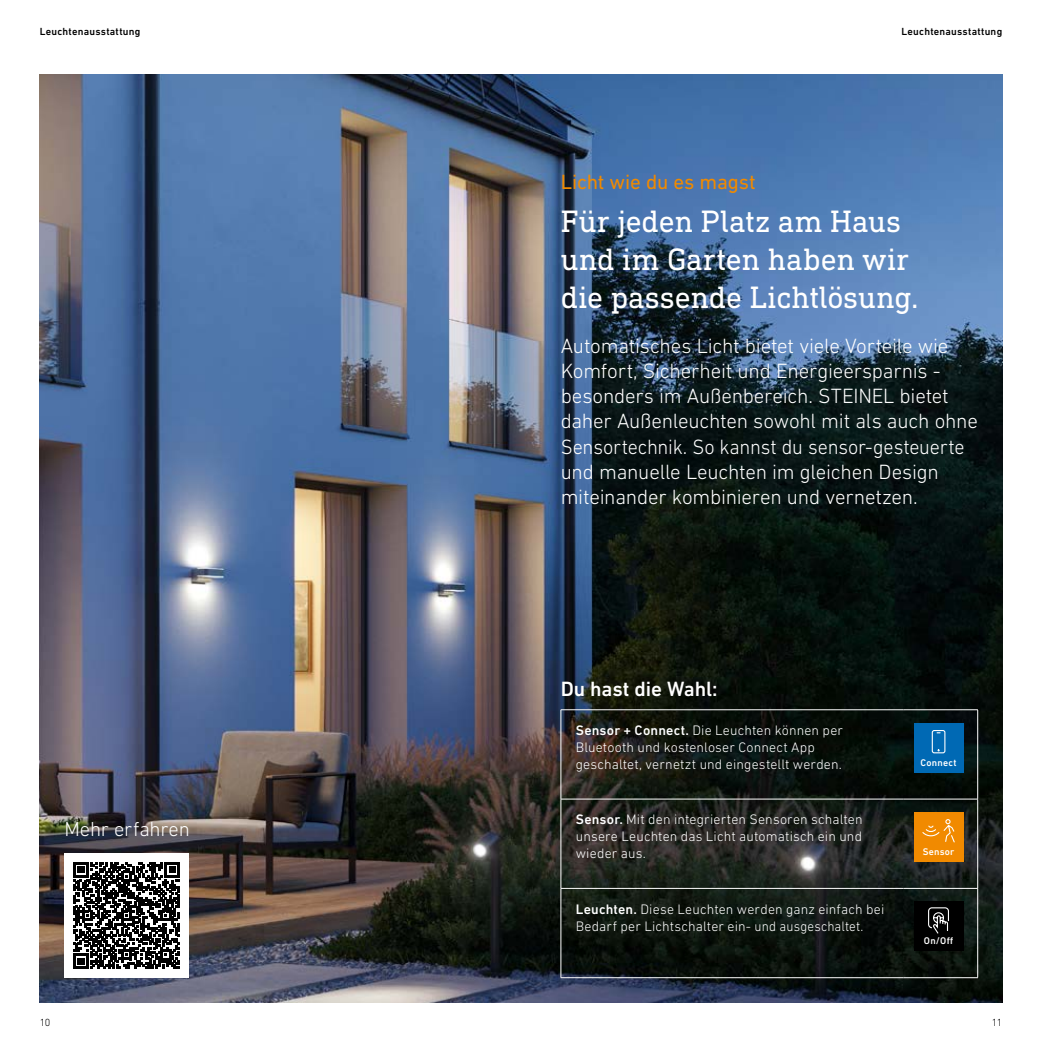
<style>
.page{position:relative;width:1042px;height:1042px;background:#fff}
.page>*{position:absolute;margin:0;border:0;box-sizing:border-box;transform-origin:0 0}
.t1{font:31.5px/37.8px "DIN Next Slab Pro";color:#fff}
.t2{font:300 21px/25.2px "DIN Next W1 G";letter-spacing:-.01em;color:#fff}
.t3{font:21px "DIN Next W1 G";letter-spacing:-.01em;color:#f18a00}
.t4{font:500 21px "DIN Next W1 G";letter-spacing:-.005em;color:#fff}
.t5{font:300 20.65px "DIN Next W1 G";letter-spacing:-.01em;color:#fff}
.t6{font:300 14px/16.8px "DIN Next W1 G";letter-spacing:.01em;color:#fff}
.t7{font:500 10.5px "DIN Next W1 G";letter-spacing:.02em;color:#000}
.t8{font:300 10.5px "DIN Next W1 G";color:#000}
.t9{font:500 9.8px "DIN Next W1 G";letter-spacing:.025em;color:#fff}
.s1{font-weight:500}
</style>
<div class="page">
<img style="left:40px;top:74px;width:962px;height:928px">
<div style="left:914px;top:812px;width:49px;height:50px;background:#f18a00"></div>
<svg style="left:922px;top:819px;width:33px;height:24px"></svg>
<div style="left:914px;top:901px;width:49px;height:50px;background:#000"></div>
<svg style="left:928px;top:907px;width:21px;height:27px"></svg>
<div style="left:914px;top:723px;width:49px;height:49px;background:#0069b4"></div>
<div style="left:932px;top:730px;width:13px;height:23px;border:1px solid #fff;border-radius:2px"></div>
<hr style="left:561px;top:709px;width:342px;height:1px;background:#fff">
<hr style="left:560px;top:710px;width:1px;height:89px;background:#fff">
<hr style="left:903px;top:709px;width:75px;height:1px;background:#fff">
<hr style="left:977px;top:710px;width:1px;height:89px;background:#fff">
<hr style="left:561px;top:799px;width:342px;height:1px;background:#fff">
<hr style="left:560px;top:799px;width:1px;height:89px;background:#fff">
<hr style="left:903px;top:799px;width:75px;height:1px;background:#fff">
<hr style="left:977px;top:799px;width:1px;height:89px;background:#fff">
<hr style="left:561px;top:888px;width:342px;height:1px;background:#fff">
<hr style="left:560px;top:888px;width:1px;height:89px;background:#fff">
<hr style="left:903px;top:888px;width:75px;height:1px;background:#fff">
<hr style="left:977px;top:888px;width:1px;height:89px;background:#fff">
<hr style="left:561px;top:977px;width:342px;height:1px;background:#fff">
<hr style="left:903px;top:977px;width:75px;height:1px;background:#fff">
<div style="left:64px;top:853px;width:125px;height:124px;background:#fff"></div>
<svg style="left:73px;top:862px;width:107px;height:107px"></svg>
<p class="t7" style="left:40px;top:25px;width:102px">Leuchtenausstattung</p>
<p class="t7" style="left:901px;top:25px;width:102px">Leuchtenausstattung</p>
<h2 class="t3" style="left:561px;top:170px;width:196px">Licht wie du es magst</h2>
<h1 class="t1" style="left:561px;top:202px;width:359px">Für jeden Platz am Haus und im Garten haben wir die passende Lichtlösung.</h1>
<p class="t2" style="left:561px;top:333px;width:419px">Automatisches Licht bietet viele Vorteile wie Komfort, Sicherheit und Energieersparnis - besonders im Außenbereich. STEINEL bietet daher Außenleuchten sowohl mit als auch ohne Sensortechnik. So kannst du sensor-gesteuerte und manuelle Leuchten im gleichen Design miteinander kombinieren und vernetzen.</p>
<h3 class="t5" style="left:64px;top:817px;width:127px">Mehr erfahren</h3>
<h2 class="t4" style="left:561px;top:677px;width:158px">Du hast die Wahl:</h2>
<p class="t6" style="left:576px;top:722px;width:269px"><span class="s1">Sensor + Connect.</span> Die Leuchten können per<br>Bluetooth und kostenloser Connect App geschaltet, vernetzt und eingestellt werden.</p>
<p class="t6" style="left:576px;top:811px;width:288px;text-align:justify"><span class="s1">Sensor.</span> Mit den integrierten Sensoren schalten unsere Leuchten das Licht automatisch ein und wieder aus.</p>
<p class="t6" style="left:576px;top:900px;width:310px"><span class="s1">Leuchten.</span> Diese Leuchten werden ganz einfach bei<br>Bedarf per Lichtschalter ein- und ausgeschaltet.</p>
<p class="t9" style="left:920px;top:756px;width:38px">Connect</p>
<p class="t9" style="left:922px;top:846px;width:33px">Sensor</p>
<p class="t9" style="left:924px;top:935px;width:31px">On/Off</p>
<p class="t8" style="left:40px;top:1016px;width:12px">10</p>
<p class="t8" style="left:992px;top:1016px;width:12px">11</p>
</div>
